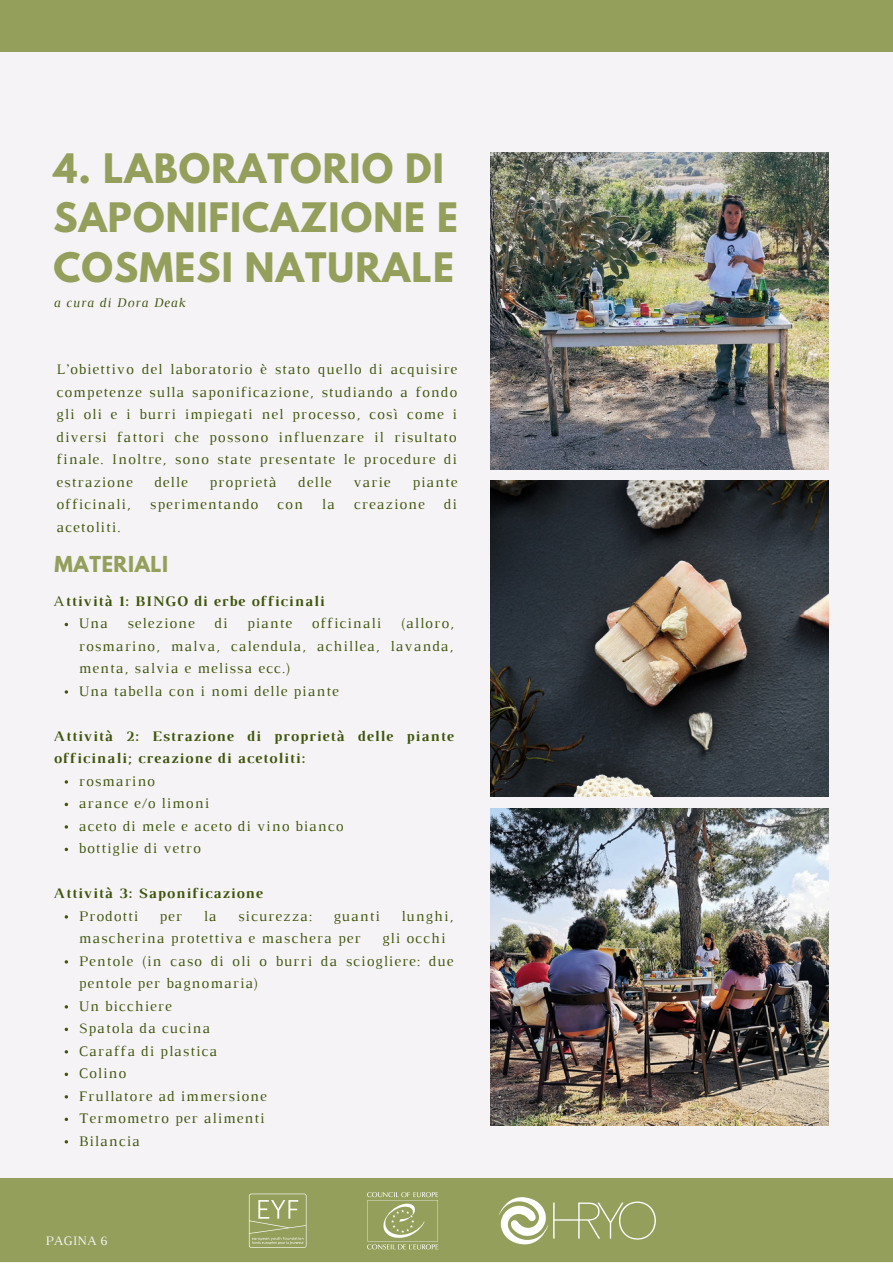
<style>
.page{position:relative;width:893px;height:1264px;background:#fff}
.page>*{position:absolute;margin:0;border:0;box-sizing:border-box;transform-origin:0 0}
.t1{font:700 36px/49.5px "League Spartan";letter-spacing:.03em;color:#949f5c}
.t2{font:700 19.5px "League Spartan";letter-spacing:.03em;color:#949f5c}
.t3{font:14.85px/22.5px "Luthier";letter-spacing:.07em;color:#3d550c}
.t4{font:700 14.85px/22.5px "Luthier";letter-spacing:.07em;color:#3d550c}
.t5{font:italic 13.5px "Luthier";letter-spacing:.07em;color:#3d550c}
.t6{font:13.2px "Luthier";color:#f5f3f5}
.s1{font-weight:400}
</style>
<div class="page">
<div style="left:0;top:0;width:892px;height:1262px;background:#f5f3f5"></div>
<img style="left:490px;top:152px;width:338px;height:317px">
<img style="left:490px;top:481px;width:338px;height:316px">
<img style="left:490px;top:808px;width:338px;height:317px">
<div style="left:0;top:1178px;width:892px;height:83px;background:#949f5c"></div>
<svg style="left:367px;top:1192px;width:71px;height:57px"></svg>
<svg style="left:249px;top:1193px;width:57px;height:54px"></svg>
<svg style="left:499px;top:1197px;width:157px;height:47px"></svg>
<div style="left:0;top:0;width:892px;height:51px;background:#949f5c"></div>
<svg style="left:65px;top:1072px;width:3px;height:4px"></svg>
<h1 class="t1" style="left:53px;top:148px;width:406px">4. LABORATORIO DI<br>SAPONIFICAZIONE E<br>COSMESI NATURALE</h1>
<p class="t5" style="left:53px;top:298px;width:133px">a cura di Dora Deak</p>
<p class="t3" style="left:57px;top:359px;width:402px;text-align:justify">L’obiettivo del laboratorio è stato quello di acquisire competenze sulla saponificazione, studiando a fondo gli oli e i burri impiegati nel processo, così come i diversi fattori che possono influenzare il risultato finale. Inoltre, sono state presentate le procedure di estrazione</p>
<p class="t3" style="left:154px;top:472px;width:35px">delle</p>
<p class="t3" style="left:209px;top:472px;width:69px">proprietà</p>
<p class="t3" style="left:298px;top:472px;width:35px">delle</p>
<p class="t3" style="left:353px;top:472px;width:39px">varie</p>
<p class="t3" style="left:412px;top:472px;width:47px">piante</p>
<p class="t3" style="left:57px;top:494px;width:76px">officinali,</p>
<p class="t3" style="left:150px;top:494px;width:110px">sperimentando</p>
<p class="t3" style="left:277px;top:494px;width:27px">con</p>
<p class="t3" style="left:322px;top:494px;width:14px">la</p>
<p class="t3" style="left:354px;top:494px;width:72px">creazione</p>
<p class="t3" style="left:444px;top:494px;width:14px">di</p>
<p class="t3" style="left:57px;top:517px;width:65px">acetoliti.</p>
<h2 class="t2" style="left:55px;top:555px;width:115px">MATERIALI</h2>
<p class="t4" style="left:53px;top:591px;width:272px"><span class="s1">A</span>ttività 1: BINGO di erbe officinali</p>
<p class="t3" style="left:79px;top:613px;width:30px">Una</p>
<p class="t3" style="left:127px;top:613px;width:69px">selezione</p>
<p class="t3" style="left:214px;top:613px;width:14px">di</p>
<p class="t3" style="left:247px;top:613px;width:47px">piante</p>
<p class="t3" style="left:312px;top:613px;width:71px">officinali</p>
<p class="t3" style="left:79px;top:613px;width:377px;text-indent:322px">(alloro, rosmarino, malva, calendula, achillea, lavanda, menta, salvia e melissa ecc.)<br>Una tabella con i nomi delle piante</p>
<p class="t4" style="left:53px;top:726px;width:401px">Attività 2: Estrazione di proprietà delle piante officinali; creazione di acetoliti:</p>
<p class="t3" style="left:79px;top:771px;width:266px">rosmarino<br>arance e/o limoni<br>aceto di mele e aceto di vino bianco bottiglie di vetro</p>
<p class="t4" style="left:53px;top:883px;width:211px">Attività 3: Saponificazione</p>
<p class="t3" style="left:79px;top:905px;width:61px">Prodotti</p>
<p class="t3" style="left:159px;top:905px;width:24px">per</p>
<p class="t3" style="left:204px;top:905px;width:14px">la</p>
<p class="t3" style="left:238px;top:905px;width:76px">sicurezza:</p>
<p class="t3" style="left:333px;top:905px;width:48px">guanti</p>
<p class="t3" style="left:401px;top:905px;width:53px">lunghi,</p>
<p class="t3" style="left:79px;top:928px;width:283px">mascherina protettiva e maschera per</p>
<p class="t3" style="left:79px;top:928px;width:376px;text-indent:303px">gli occhi<br>Pentole (in caso di oli o burri da sciogliere: due pentole per bagnomaria)<br>Un bicchiere<br>Spatola da cucina<br>Caraffa di plastica<br>Colino<br>Frullatore ad immersione<br>Termometro per alimenti<br>Bilancia</p>
<p class="t6" style="left:46px;top:1236px;width:64px">PAGINA 6</p>
</div>
